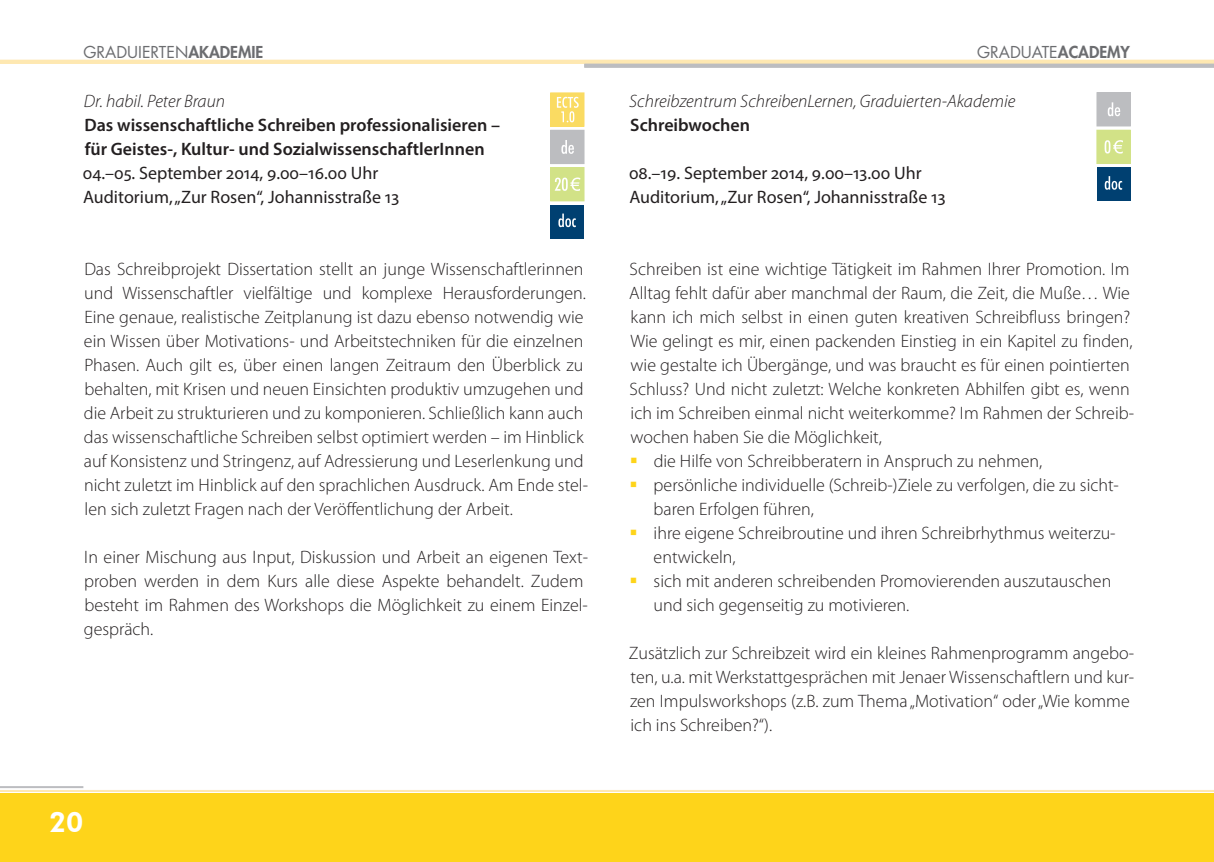
<style>
.page{position:relative;width:1214px;height:862px;background:#fff}
.page>*{position:absolute;margin:0;border:0;box-sizing:border-box;transform-origin:0 0}
.t1{font:800 28px "Futura BT";color:#fff}
.t2{font:300 18px/24px "Myriad Pro";color:#231f20}
.t3{font:18px/24px "Myriad Pro";color:#231f20}
.t4{font:600 18px/24px "Myriad Pro";color:#231f20}
.t5{font:italic 300 18px "Myriad Pro";color:#231f20}
.t6{font:16px "Futura Std";color:#6c6d70}
.s1{font-weight:800}
</style>
<div class="page">
<div style="left:0;top:794px;width:1213px;height:68px;background:#fed41a"></div>
<hr style="left:0;top:60px;width:1213px;height:4px;background:#fee8b1">
<hr style="left:584px;top:64px;width:629px;height:4px;background:#bcbdc0">
<hr style="left:0;top:790px;width:1213px;height:2px;background:#fee8b1">
<hr style="left:0;top:786px;width:83px;height:2px;background:#bcbdc0">
<div style="left:1096px;top:167px;width:34px;height:34px;background:#004071"></div>
<svg style="left:1104px;top:176px;width:17px;height:14px"></svg>
<div style="left:550px;top:93px;width:34px;height:33px;background:#fadb62"></div>
<svg style="left:557px;top:97px;width:21px;height:25px"></svg>
<div style="left:550px;top:130px;width:34px;height:34px;background:#bcbdc0"></div>
<svg style="left:561px;top:140px;width:13px;height:14px"></svg>
<div style="left:550px;top:168px;width:34px;height:33px;background:#d2e287"></div>
<div style="left:550px;top:167px;width:34px;height:34px;border:1px solid #d2e287"></div>
<svg style="left:554px;top:177px;width:26px;height:14px"></svg>
<div style="left:550px;top:205px;width:34px;height:33px;background:#004071"></div>
<svg style="left:558px;top:214px;width:18px;height:13px"></svg>
<div style="left:1096px;top:93px;width:34px;height:33px;background:#bcbdc0"></div>
<div style="left:1096px;top:93px;width:34px;height:33px;border:1px solid #bcbdc0"></div>
<svg style="left:1107px;top:102px;width:13px;height:14px"></svg>
<div style="left:1096px;top:130px;width:34px;height:33px;background:#d2e287"></div>
<div style="left:1096px;top:130px;width:34px;height:34px;border:1px solid #d2e287"></div>
<svg style="left:1104px;top:140px;width:18px;height:14px"></svg>
<p class="t6" style="left:83px;top:42px;width:181px">GRADUIERTEN<span class="s1">AKADEMIE</span></p>
<p class="t6" style="left:976px;top:42px;width:154px">GRADUATE<span class="s1">ACADEMY</span></p>
<p class="t5" style="left:84px;top:91px;width:143px">Dr. habil. Peter Braun</p>
<p class="t4" style="left:84px;top:113px;width:417px">Das wissenschaftliche Schreiben professionalisieren – für Geistes-, Kultur- und SozialwissenschaftlerInnen</p>
<p class="t3" style="left:83px;top:161px;width:318px">04.–05. September 2014, 9.00–16.00 Uhr<br>Auditorium, „Zur Rosen“, Johannisstraße 13</p>
<p class="t5" style="left:629px;top:90px;width:387px">Schreibzentrum SchreibenLernen, Graduierten-Akademie</p>
<p class="t4" style="left:630px;top:113px;width:121px">Schreibwochen</p>
<p class="t3" style="left:629px;top:161px;width:318px">08.–19. September 2014, 9.00–13.00 Uhr<br>Auditorium, „Zur Rosen“, Johannisstraße 13</p>
<p class="t2" style="left:84px;top:257px;width:505px">Das Schreibprojekt Dissertation stellt an junge Wissenschaftlerinnen und Wissenschaftler vielfältige und komplexe Herausforderungen.<br>Eine genaue, realistische Zeitplanung ist dazu ebenso notwendig wie ein Wissen über Motivations- und Arbeitstechniken für die einzelnen Phasen. Auch gilt es, über einen langen Zeitraum den Überblick zu behalten, mit Krisen und neuen Einsichten produktiv umzugehen und die Arbeit zu strukturieren und zu komponieren. Schließlich kann auch das wissenschaftliche Schreiben selbst optimiert werden – im Hinblick auf Konsistenz und Stringenz, auf Adressierung und Leserlenkung und nicht zuletzt im Hinblick auf den sprachlichen Ausdruck. Am Ende stel&shy;len sich zuletzt Fragen nach der Veröffentlichung der Arbeit.</p>
<p class="t2" style="left:84px;top:545px;width:505px">In einer Mischung aus Input, Diskussion und Arbeit an eigenen Text&shy;proben werden in dem Kurs alle diese Aspekte behandelt. Zudem besteht im Rahmen des Workshops die Möglichkeit zu einem Einzel&shy;gespräch.</p>
<h1 class="t1" style="left:49px;top:805px;width:36px">20</h1>
<p class="t2" style="left:629px;top:257px;width:501px">Schreiben ist eine wichtige Tätigkeit im Rahmen Ihrer Promotion. Im</p>
<p class="t2" style="left:629px;top:281px;width:502px">Alltag fehlt dafür aber manchmal der Raum, die Zeit, die Muße… Wie</p>
<p class="t2" style="left:630px;top:305px;width:501px">kann ich mich selbst in einen guten kreativen Schreibfluss bringen?</p>
<p class="t2" style="left:630px;top:329px;width:504px">Wie gelingt es mir, einen packenden Einstieg in ein Kapitel zu finden,</p>
<p class="t2" style="left:630px;top:353px;width:500px">wie gestalte ich Übergänge, und was braucht es für einen pointierten</p>
<p class="t2" style="left:629px;top:377px;width:501px">Schluss? Und nicht zuletzt: Welche konkreten Abhilfen gibt es, wenn</p>
<p class="t2" style="left:630px;top:401px;width:505px">ich im Schreiben einmal nicht weiterkomme? Im Rahmen der Schreib-</p>
<p class="t2" style="left:630px;top:425px;width:253px">wochen haben Sie die Möglichkeit,</p>
<p class="t2" style="left:653px;top:449px;width:390px">die Hilfe von Schreibberatern in Anspruch zu nehmen,</p>
<p class="t2" style="left:653px;top:473px;width:466px">persönliche individuelle (Schreib-)Ziele zu verfolgen, die zu sicht-</p>
<p class="t2" style="left:653px;top:497px;width:162px">baren Erfolgen führen,</p>
<p class="t2" style="left:653px;top:521px;width:463px">ihre eigene Schreibroutine und ihren Schreibrhythmus weiterzu-</p>
<p class="t2" style="left:653px;top:545px;width:84px">entwickeln,</p>
<p class="t2" style="left:653px;top:569px;width:459px">sich mit anderen schreibenden Promovierenden auszutauschen</p>
<p class="t2" style="left:653px;top:593px;width:257px">und sich gegenseitig zu motivieren.</p>
<p class="t2" style="left:628px;top:641px;width:507px">Zusätzlich zur Schreibzeit wird ein kleines Rahmenprogramm angebo&shy;ten, u.a. mit Werkstattgesprächen mit Jenaer Wissenschaftlern und kur&shy;zen Impulsworkshops (z.B. zum Thema „Motivation“ oder „Wie komme ich ins Schreiben?“).</p>
</div>
